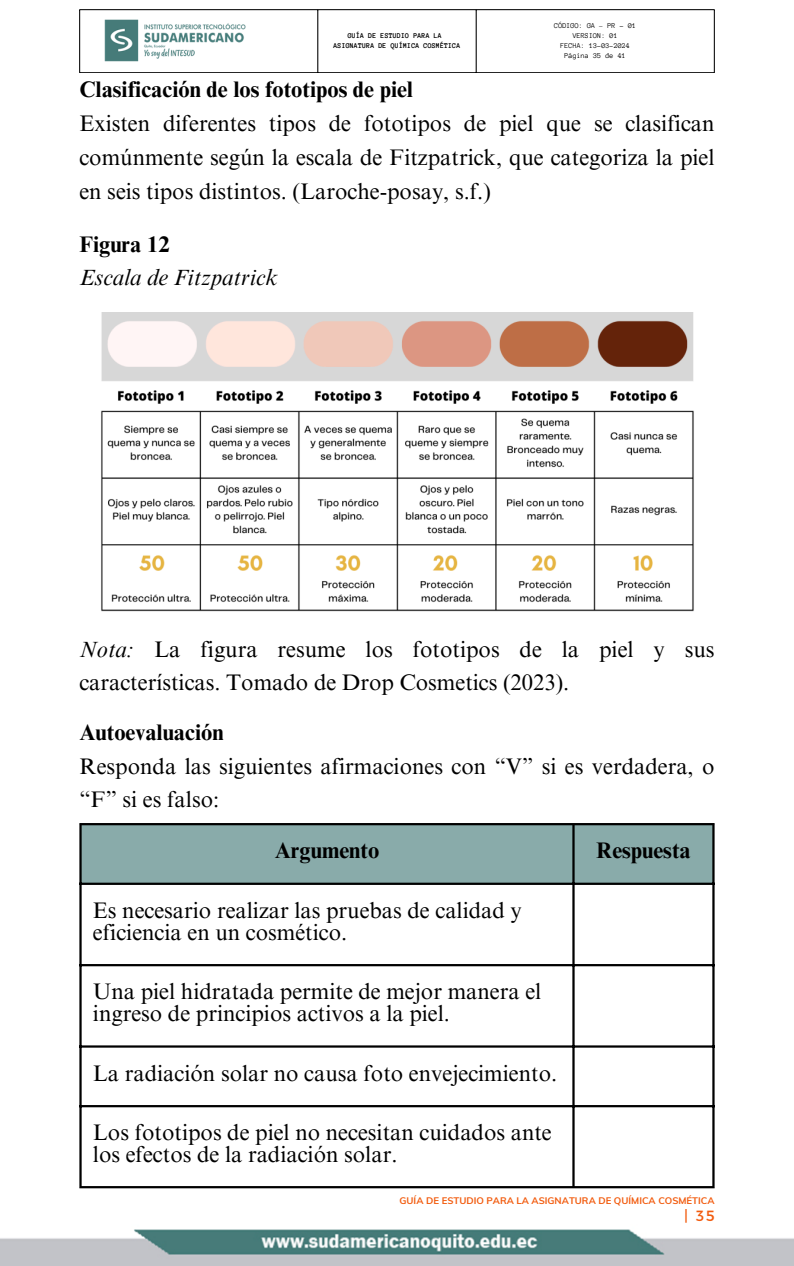
<style>
.page{position:relative;width:794px;height:1266px;background:#fff}
.page>*{position:absolute;margin:0;border:0;box-sizing:border-box;transform-origin:0 0}
.t1{font:22.5px/33.8px "Times NRMT Pro";color:#000}
.t2{font:italic 22.5px/33.8px "Times NRMT Pro";color:#000}
.t3{font:700 22.5px "Times NRMT Pro";color:#000}
.t4{font:14.77px "Montserrat";color:#f25c0f}
.t5{font:700 9.52px "Muli";color:#f25c0f}
.t6{font:7.5px "Anonymous Pro";color:#000}
.t7{font:700 7.5px/10.1px "Anonymous Pro";color:#000;text-align:center}
.s1{font-weight:700}
.s2{font-weight:700;font-style:normal}
.s3{font-style:italic}
</style>
<div class="page">
<img style="left:0;top:1229px;width:793px;height:37px">
<hr style="left:79px;top:10px;width:1px;height:62px;background:#000">
<hr style="left:317px;top:10px;width:1px;height:62px;background:#000">
<hr style="left:475px;top:10px;width:1px;height:62px;background:#000">
<hr style="left:713px;top:10px;width:1px;height:62px;background:#000">
<hr style="left:79px;top:9px;width:635px;height:1px;background:#000">
<hr style="left:79px;top:72px;width:635px;height:1px;background:#000">
<img style="left:104px;top:19px;width:142px;height:43px">
<div style="left:82px;top:825px;width:630px;height:57px;background:#89abaa"></div>
<svg style="left:82px;top:885px;width:630px;height:301px"></svg>
<hr style="left:79px;top:825px;width:3px;height:361px;background:#000">
<hr style="left:572px;top:825px;width:2px;height:361px;background:#000">
<hr style="left:712px;top:825px;width:2px;height:361px;background:#000">
<hr style="left:79px;top:823px;width:635px;height:2px;background:#000">
<hr style="left:79px;top:882px;width:635px;height:3px;background:#000">
<hr style="left:79px;top:964px;width:635px;height:2px;background:#000">
<hr style="left:79px;top:1045px;width:635px;height:2px;background:#000">
<hr style="left:79px;top:1105px;width:635px;height:2px;background:#000">
<hr style="left:79px;top:1186px;width:635px;height:2px;background:#000">
<img style="left:101px;top:312px;width:593px;height:300px">
<p class="t6" style="left:554px;top:22px;width:83px">CÓDIGO: GA – PR - 01</p>
<p class="t6" style="left:572px;top:32px;width:47px">VERSION: 01</p>
<p class="t6" style="left:560px;top:42px;width:71px">FECHA: 13-03-2024</p>
<p class="t6" style="left:564px;top:52px;width:63px">Página 35 de 41</p>
<h1 class="t1" style="left:79px;top:76px;width:636px"><span class="s1">Clasificación de los fototipos de piel<br></span>Existen diferentes tipos de fototipos de piel que se clasifican comúnmente según la escala de Fitzpatrick, que categoriza la piel en seis tipos distintos. (Laroche-posay, s.f.)</h1>
<h1 class="t2" style="left:79px;top:230px;width:200px"><span class="s2">Figura 12<br></span>Escala de Fitzpatrick</h1>
<p class="t7" style="left:333px;top:31px;width:128px">GUÍA DE ESTUDIO PARA LA<br>ASIGNATURA DE QUÍMICA COSMÉTICA</p>
<h1 class="t1" style="left:79px;top:635px;width:636px"><span class="s3">Nota:</span> La figura resume los fototipos de la piel y sus características. Tomado de Drop Cosmetics (2023).</h1>
<p class="t1" style="left:79px;top:718px;width:636px"><span class="s1">Autoevaluación<br></span>Responda las siguientes afirmaciones con “V” si es verdadera, o “F” si es falso:</p>
<p class="t3" style="left:274px;top:842px;width:106px">Argumento</p>
<p class="t3" style="left:596px;top:842px;width:96px">Respuesta</p>
<p class="t1" style="left:93px;top:902px;width:430px;line-height:21.4px">Es necesario realizar las pruebas de calidad y eficiencia en un cosmético.</p>
<p class="t1" style="left:93px;top:984px;width:449px;line-height:21.4px">Una piel hidratada permite de mejor manera el ingreso de principios activos a la piel.</p>
<p class="t1" style="left:93px;top:1059px;width:465px">La radiación solar no causa foto envejecimiento.</p>
<p class="t1" style="left:93px;top:1125px;width:460px;line-height:21.4px">Los fototipos de piel no necesitan cuidados ante los efectos de la radiación solar.</p>
<p class="t5" style="left:399px;top:1195px;width:316px">GUÍA DE ESTUDIO PARA LA ASIGNATURA DE QUÍMICA COSMÉTICA</p>
<h2 class="t4" style="left:683px;top:1206px;width:32px">| 35</h2>
</div>
